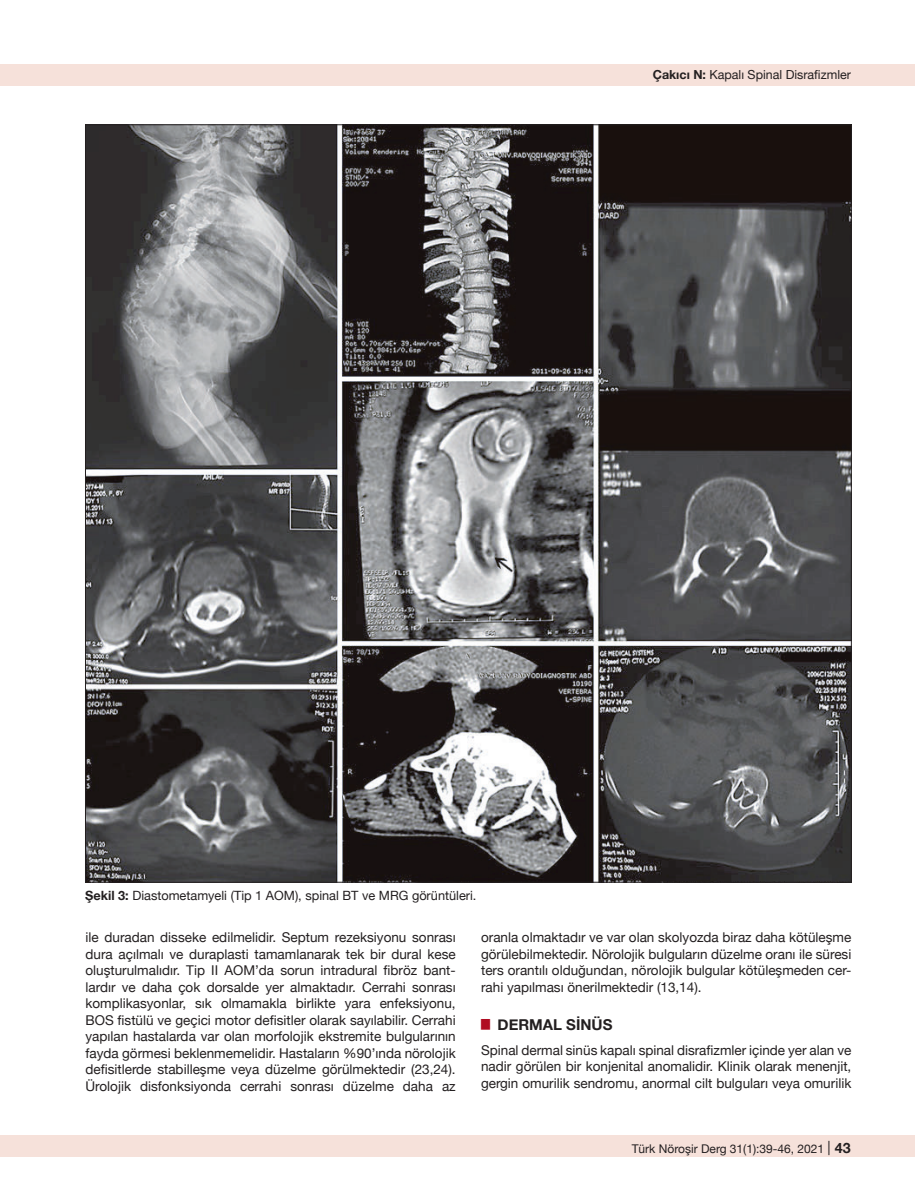
<style>
.page{position:relative;width:915px;height:1191px;background:#fff}
.page>*{position:absolute;margin:0;border:0;box-sizing:border-box;transform-origin:0 0}
.t1{font:700 15px "Helvetica Neue";color:#231f20}
.t2{font:13.5px/16.5px "Helvetica Neue";color:#231f20;text-align:justify}
.t3{font:12.75px "Helvetica Neue";color:#231f20}
.t4{font:12.45px "Helvetica Neue";color:#231f20}
.t5{font:12px "Helvetica Neue";color:#231f20}
.s1{font-weight:700}
.s2{font-size:14.25px}
.s3{font-weight:700;font-size:14.25px}
</style>
<div class="page">
<div style="left:0;top:1135px;width:914px;height:22px;background:#f6e1da"></div>
<div style="left:0;top:64px;width:914px;height:21px;background:#f6e1da"></div>
<img style="left:87px;top:126px;width:762px;height:754px">
<p class="t4" style="left:652px;top:66px;width:200px"><span class="s1">Çakıcı N:</span> Kapalı Spinal Disrafizmler</p>
<p class="t3" style="left:85px;top:886px;width:393px"><span class="s1">Şekil 3:</span> Diastometamyeli (Tip 1 AOM), spinal BT ve MRG görüntüleri.</p>
<p class="t2" style="left:85px;top:930px;width:371px">ile duradan disseke edilmelidir. Septum rezeksiyonu sonrası dura açılmalı ve duraplasti tamamlanarak tek bir dural kese oluşturulmalıdır. Tip II AOM’da sorun intradural fibröz bant&shy;lardır ve daha çok dorsalde yer almaktadır. Cerrahi sonrası komplikasyonlar, sık olmamakla birlikte yara enfeksiyonu, BOS fistülü ve geçici motor defisitler olarak sayılabilir. Cerrahi yapılan hastalarda var olan morfolojik ekstremite bulgularının fayda görmesi beklenmemelidir. Hastaların %90’ında nörolojik defisitlerde stabilleşme veya düzelme görülmektedir (23,24).<br>Ürolojik disfonksiyonda cerrahi sonrası düzelme daha az</p>
<p class="t2" style="left:481px;top:930px;width:371px">oranla olmaktadır ve var olan skolyozda biraz daha kötüleşme görülebilmektedir. Nörolojik bulguların düzelme oranı ile süresi ters orantılı olduğundan, nörolojik bulgular kötüleşmeden cer&shy;rahi yapılması önerilmektedir (13,14).</p>
<p class="t1" style="left:481px;top:1012px;width:133px"><sup>█</sup> DERMAL SINÜS</p>
<p class="t2" style="left:481px;top:1042px;width:371px">Spinal dermal sinüs kapalı spinal disrafizmler içinde yer alan ve nadir görülen bir konjenital anomalidir. Klinik olarak menenjit, gergin omurilik sendromu, anormal cilt bulguları veya omurilik</p>
<p class="t5" style="left:631px;top:1140px;width:242px">Türk Nöroşir Derg 31(1):39-46, 2021 <span class="s2">|</span> <span class="s3">43 43</span></p>
</div>
